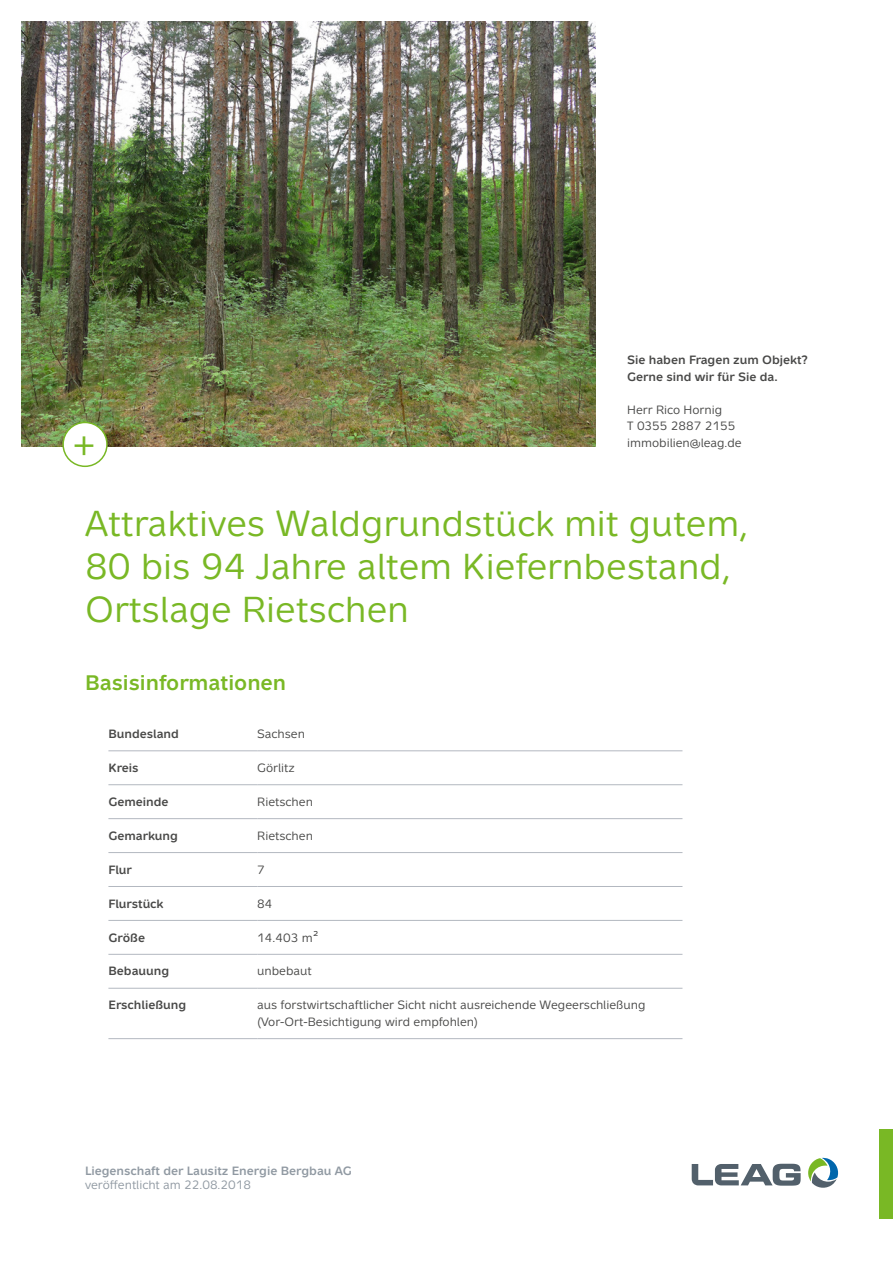
<style>
.page{position:relative;width:893px;height:1263px;background:#fff}
.page>*{position:absolute;margin:0;border:0;box-sizing:border-box;transform-origin:0 0}
.t1{font:36px/43.2px "Metron";color:#79b825}
.t2{font:700 21px "Metron";color:#79b825}
.t3{font:12px/16.5px "Metron";color:#484847}
.t4{font:700 12px/16.5px "Metron";color:#484847}
.t5{font:700 12px "Metron";color:#9099a2}
.t6{font:12px "Metron";color:#9099a2}
</style>
<div class="page">
<div style="left:879px;top:1129px;width:14px;height:89px;background:#79b825"></div>
<svg style="left:692px;top:1164px;width:109px;height:22px"></svg>
<svg style="left:808px;top:1158px;width:31px;height:30px"></svg>
<hr style="left:108px;top:750px;width:149px;height:1px;background:#b3b8c0">
<hr style="left:257px;top:750px;width:425px;height:1px;background:#b3b8c0">
<hr style="left:108px;top:784px;width:149px;height:1px;background:#b3b8c0">
<hr style="left:257px;top:784px;width:425px;height:1px;background:#b3b8c0">
<hr style="left:108px;top:818px;width:149px;height:1px;background:#b3b8c0">
<hr style="left:257px;top:818px;width:425px;height:1px;background:#b3b8c0">
<hr style="left:108px;top:852px;width:149px;height:1px;background:#b3b8c0">
<hr style="left:257px;top:852px;width:425px;height:1px;background:#b3b8c0">
<hr style="left:108px;top:886px;width:149px;height:1px;background:#b3b8c0">
<hr style="left:257px;top:886px;width:425px;height:1px;background:#b3b8c0">
<hr style="left:108px;top:920px;width:149px;height:1px;background:#b3b8c0">
<hr style="left:257px;top:920px;width:425px;height:1px;background:#b3b8c0">
<hr style="left:108px;top:954px;width:149px;height:1px;background:#b3b8c0">
<hr style="left:257px;top:954px;width:425px;height:1px;background:#b3b8c0">
<hr style="left:108px;top:988px;width:149px;height:1px;background:#b3b8c0">
<hr style="left:257px;top:988px;width:425px;height:1px;background:#b3b8c0">
<hr style="left:108px;top:1038px;width:149px;height:1px;background:#b3b8c0">
<hr style="left:257px;top:1038px;width:425px;height:1px;background:#b3b8c0">
<img style="left:21px;top:21px;width:574px;height:425px">
<div style="left:63px;top:422px;width:44px;height:44px;background:#fff;border-radius:50%"></div>
<div style="left:62px;top:422px;width:46px;height:45px;border:2px solid #79b825;border-radius:50%"></div>
<h1 class="t1" style="left:73px;top:423px;width:23px">+</h1>
<p class="t4" style="left:627px;top:351px;width:182px">Sie haben Fragen zum Objekt?<br>Gerne sind wir für Sie da.</p>
<p class="t3" style="left:627px;top:401px;width:116px">Herr Rico Hornig<br>T 0355 2887 2155 immobilien@leag.de</p>
<h1 class="t1" style="left:85px;top:501px;width:665px">Attraktives Waldgrundstück mit gutem,<br>80 bis 94 Jahre altem Kiefernbestand,<br>Ortslage Rietschen</h1>
<h2 class="t2" style="left:85px;top:669px;width:203px">Basisinformationen</h2>
<p class="t4" style="left:108px;top:725px;width:72px">Bundesland</p>
<p class="t3" style="left:257px;top:725px;width:49px">Sachsen</p>
<p class="t4" style="left:108px;top:759px;width:32px">Kreis</p>
<p class="t3" style="left:257px;top:759px;width:39px">Görlitz</p>
<p class="t4" style="left:108px;top:793px;width:62px">Gemeinde</p>
<p class="t3" style="left:257px;top:793px;width:57px">Rietschen</p>
<p class="t4" style="left:108px;top:827px;width:71px">Gemarkung</p>
<p class="t3" style="left:257px;top:827px;width:57px">Rietschen</p>
<p class="t4" style="left:108px;top:861px;width:25px">Flur</p>
<p class="t3" style="left:257px;top:861px;width:9px">7</p>
<p class="t4" style="left:108px;top:895px;width:57px">Flurstück</p>
<p class="t3" style="left:257px;top:895px;width:17px">84</p>
<p class="t4" style="left:108px;top:929px;width:38px">Größe</p>
<p class="t3" style="left:257px;top:929px;width:63px">14.403 m²</p>
<p class="t4" style="left:108px;top:963px;width:62px">Bebauung</p>
<p class="t3" style="left:257px;top:963px;width:56px">unbebaut</p>
<p class="t4" style="left:108px;top:997px;width:79px">Erschließung</p>
<p class="t3" style="left:257px;top:997px;width:390px">aus forstwirtschaftlicher Sicht nicht ausreichende Wegeerschließung (Vor-Ort-Besichtigung wird empfohlen)</p>
<p class="t5" style="left:85px;top:1163px;width:268px">Liegenschaft der Lausitz Energie Bergbau AG</p>
<p class="t6" style="left:85px;top:1178px;width:168px">veröffentlicht am 22.08.2018</p>
</div>
